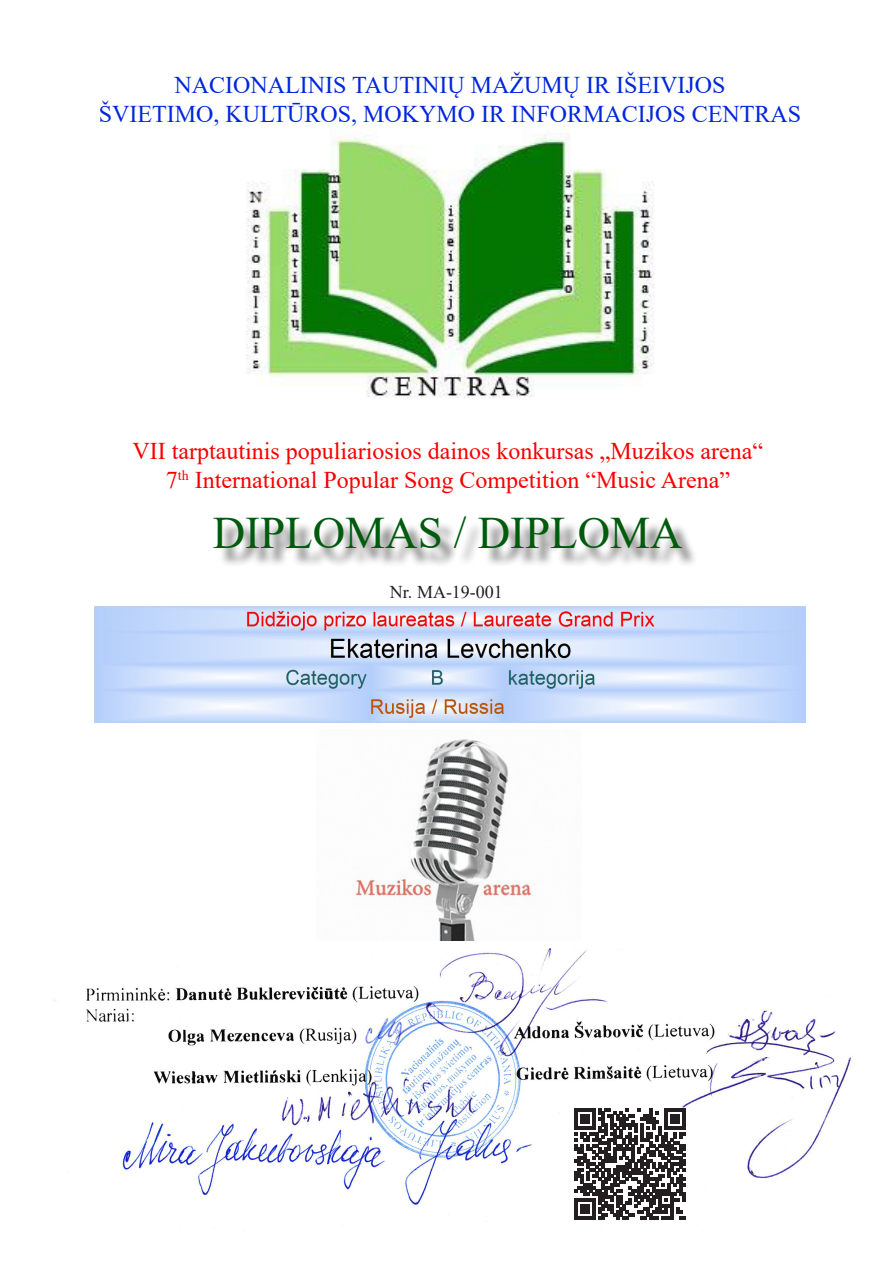
<style>
.page{position:relative;width:893px;height:1263px;background:#fff}
.page>*{position:absolute;margin:0;border:0;box-sizing:border-box;transform-origin:0 0}
.t1{font:45px "Times New Roman";color:#005b0d}
.t2{font:24px/28.8px "Times New Roman";color:#f80000;text-align:center}
.t3{font:24px "Times New Roman";color:#0026dc}
.t4{font:18px "Times New Roman";color:#231f20}
</style>
<div class="page">
<img style="left:246px;top:124px;width:409px;height:274px">
<img style="left:55px;top:948px;width:796px;height:272px">
<div style="left:217px;top:520px;width:483px;height:48px;background:#231f20;opacity:.75"></div>
<img style="left:354px;top:739px;width:182px;height:202px">
<img style="left:94px;top:607px;width:712px;height:115px">
<svg style="left:574px;top:1108px;width:111px;height:111px"></svg>
<p class="t3" style="left:175px;top:68px;width:552px">NACIONALINIS TAUTINIŲ MAŽUMŲ IR IŠEIVIJOS</p>
<p class="t3" style="left:99px;top:97px;width:704px">ŠVIETIMO, KULTŪROS, MOKYMO IR INFORMACIJOS CENTRAS</p>
<p class="t2" style="left:133px;top:436px;width:632px">VII tarptautinis populiariosios dainos konkursas „Muzikos arena“<br>7<sup>th</sup> International Popular Song Competition “Music Arena”</p>
<p class="t1" style="left:213px;top:502px;width:471px">DIPLOMAS / DIPLOMA</p>
<p class="t4" style="left:390px;top:579px;width:114px">Nr. MA-19-001</p>
</div>
